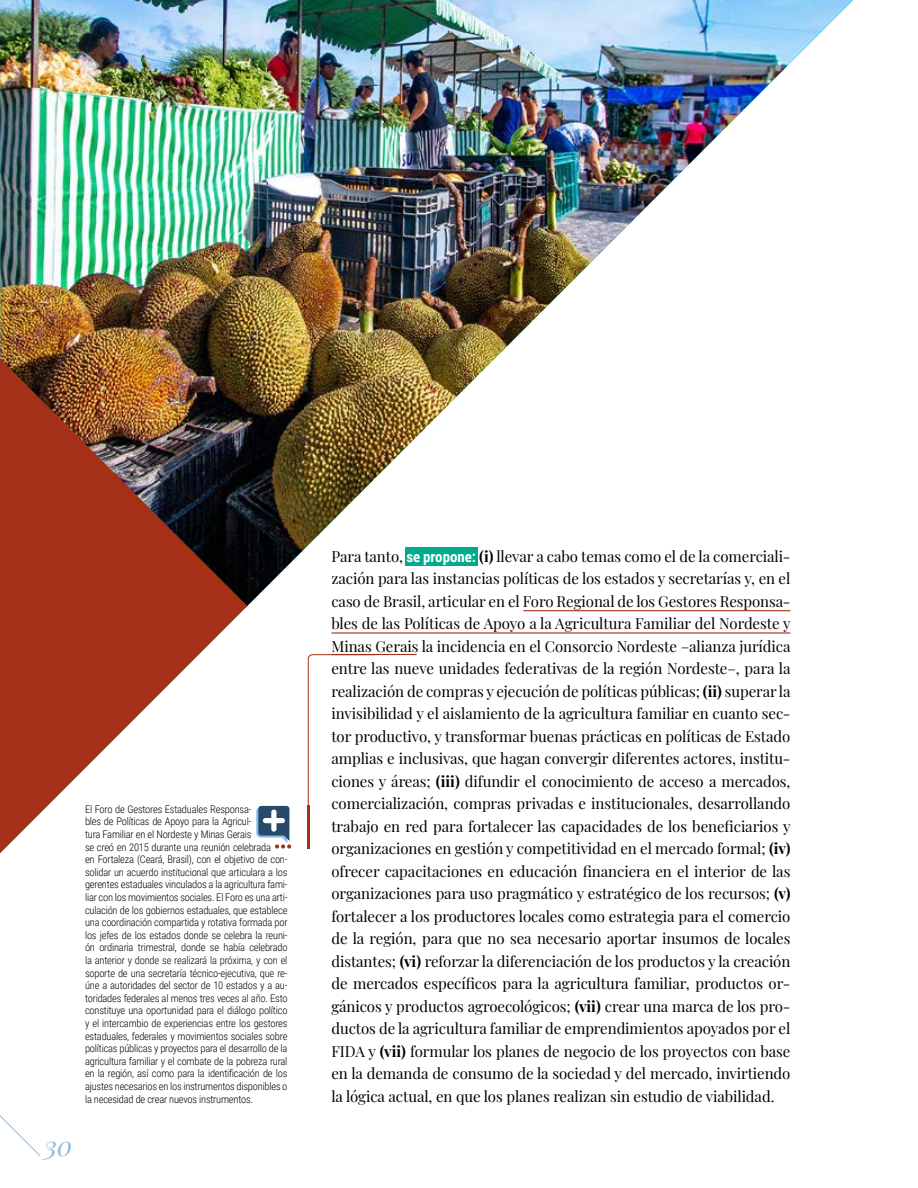
<style>
.page{position:relative;width:918px;height:1188px;background:#fff}
.page>*{position:absolute;margin:0;border:0;box-sizing:border-box;transform-origin:0 0}
.t1{font:italic 27px "Playfair Display";color:#88bce7}
.t2{font:15px/22.5px "Playfair Display";letter-spacing:-.005em;color:#000;text-align:justify}
.t3{font:300 10.5px/12.6px "Roboto Condensed";letter-spacing:-.02em;color:#000}
.s1{font-family:"Roboto Condensed";font-weight:700;color:#fff}
.s2{font-weight:700}
</style>
<div class="page">
<svg style="left:0;top:1115px;width:40px;height:41px"></svg>
<img style="left:0;top:0;width:853px;height:607px">
<img style="left:0;top:359px;width:247px;height:494px">
<svg style="left:256px;top:805px;width:36px;height:44px"></svg>
<svg style="left:308px;top:654px;width:68px;height:174px"></svg>
<hr style="left:307px;top:805px;width:2px;height:43px;background:#a33017">
<hr style="left:523px;top:610px;width:267px;height:1px;background:#a33017">
<hr style="left:331px;top:654px;width:86px;height:1px;background:#a33017">
<hr style="left:331px;top:632px;width:459px;height:2px;background:#a33017">
<p class="t3" style="left:85px;top:802px;width:204px">El Foro de Gestores Estaduales Responsa-<br>bles de Políticas de Apoyo para la Agricul-<br>tura Familiar en el Nordeste y Minas Gerais<br>se creó en 2015 durante una reunión celebrada<br>en Fortaleza (Ceará, Brasil), con el objetivo de con&shy;solidar un acuerdo institucional que articulara a los gerentes estaduales vinculados a la agricultura fami&shy;liar con los movimientos sociales. El Foro es una arti&shy;culación de los gobiernos estaduales, que establece una coordinación compartida y rotativa formada por los jefes de los estados donde se celebra la reuni&shy;ón ordinaria trimestral, donde se había celebrado la anterior y donde se realizará la próxima, y con el soporte de una secretaría técnico-ejecutiva, que re&shy;úne a autoridades del sector de 10 estados y a au&shy;toridades federales al menos tres veces al año. Esto constituye una oportunidad para el diálogo político y el intercambio de experiencias entre los gestores estaduales, federales y movimientos sociales sobre políticas públicas y proyectos para el desarrollo de la agricultura familiar y el combate de la pobreza rural en la región, así como para la identificación de los ajustes necesarios en los instrumentos disponibles o la necesidad de crear nuevos instrumentos.</p>
<h1 class="t1" style="left:44px;top:1125px;width:30px">30</h1>
<p class="t2" style="left:331px;top:543px;width:461px">Para tanto, <span class="s1">se propone:</span> <span class="s2">(i)</span> llevar a cabo temas como el de la comerciali&shy;zación para las instancias políticas de los estados y secretarías y, en el caso de Brasil, articular en el Foro Regional de los Gestores Responsa&shy;bles de las Políticas de Apoyo a la Agricultura Familiar del Nordeste y Minas Gerais la incidencia en el Consorcio Nordeste –alianza jurídica entre las nueve unidades federativas de la región Nordeste–, para la realización de compras y ejecución de políticas públicas; <span class="s2">(ii)</span> superar la invisibilidad y el aislamiento de la agricultura familiar en cuanto sec&shy;tor productivo, y transformar buenas prácticas en políticas de Estado amplias e inclusivas, que hagan convergir diferentes actores, institu&shy;ciones y áreas; <span class="s2">(iii)</span> difundir el conocimiento de acceso a mercados, comercialización, compras privadas e institucionales, desarrollando trabajo en red para fortalecer las capacidades de los beneficiarios y organizaciones en gestión y competitividad en el mercado formal; <span class="s2">(iv) </span>ofrecer capacitaciones en educación financiera en el interior de las organizaciones para uso pragmático y estratégico de los recursos; <span class="s2">(v) </span>fortalecer a los productores locales como estrategia para el comercio de la región, para que no sea necesario aportar insumos de locales distantes; <span class="s2">(vi)</span> reforzar la diferenciación de los productos y la creación de mercados específicos para la agricultura familiar, productos or&shy;gánicos y productos agroecológicos; <span class="s2">(vii)</span> crear una marca de los pro&shy;ductos de la agricultura familiar de emprendimientos apoyados por el FIDA y <span class="s2">(vii)</span> formular los planes de negocio de los proyectos con base en la demanda de consumo de la sociedad y del mercado, invirtiendo la lógica actual, en que los planes realizan sin estudio de viabilidad.</p>
</div>
